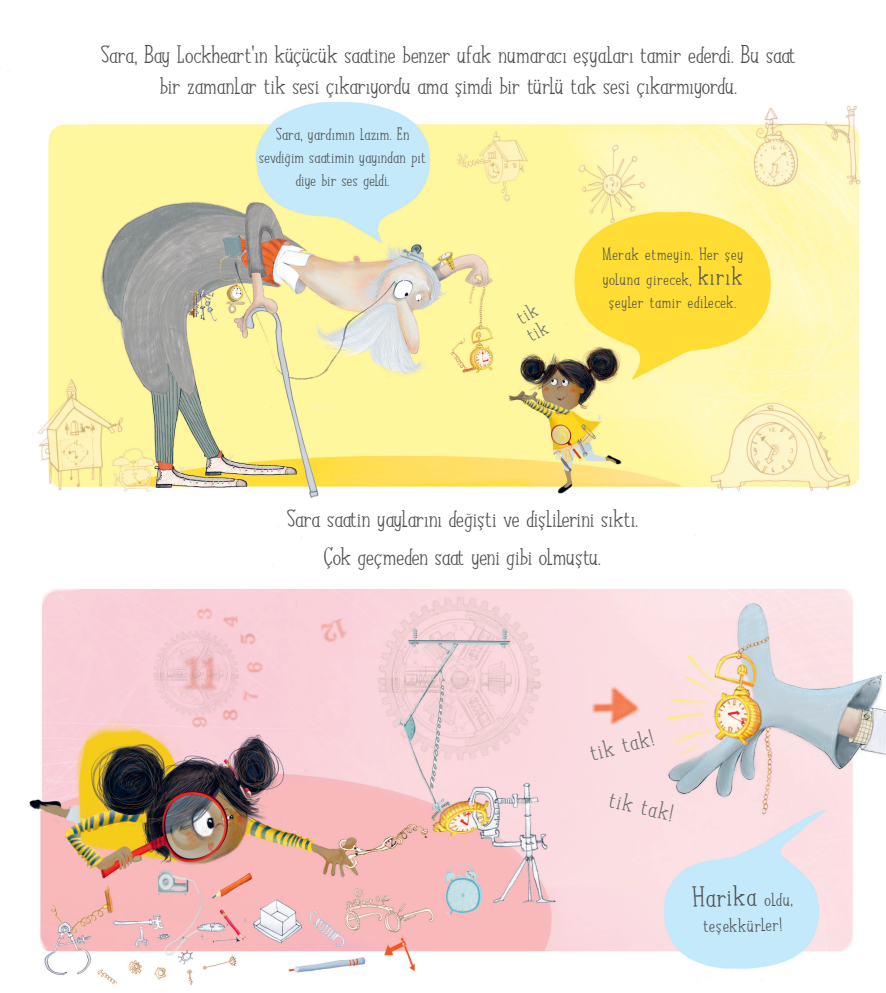
<style>
.page{position:relative;width:886px;height:993px;background:#fff}
.page>*{position:absolute;margin:0;border:0;box-sizing:border-box;transform-origin:0 0}
.t1{font:30.62px "Nuuk DEMO";color:#4b4c4d}
.t2{font:26.25px/31.5px "Nuuk DEMO";letter-spacing:-.005em;color:#4b4c4d;text-align:center}
.t3{font:26px "Nuuk DEMO";color:#6c6d70}
.t4{font:20.38px "Nuuk DEMO";color:#4b4c4d}
.t5{font:18.38px/23px "Nuuk DEMO";letter-spacing:.025em;color:#4b4c4d;text-align:center}
.s1{font-size:27.5px}
.s2{font-size:20.38px}
</style>
<div class="page">
<img style="left:8px;top:70px;width:878px;height:915px">
<svg style="left:516px;top:301px;width:33px;height:41px"></svg>
<p class="t2" style="left:101px;top:39px;width:696px">Sara, Bay Lockheart’ın küçücük saatine benzer ufak numaracı eşyaları tamir ederdi. Bu saat bir zamanlar tik sesi çıkarıyordu ama şimdi bir türlü tak sesi çıkarmıyordu.</p>
<p class="t5" style="left:259px;top:122px;width:168px">Sara, yardımın lazım. En sevdiğim saatimin yayından pıt diye bir ses geldi.</p>
<p class="t5" style="left:602px;top:241px;width:143px;line-height:25.2px;text-align:left">Merak etmeyin. Her şey yoluna girecek, <span class="s1">kırık</span></p>
<p class="t5" style="left:609px;top:290px;width:129px">şeyler tamir edilecek.</p>
<p class="t2" style="left:287px;top:500px;width:353px;line-height:37.5px">Sara saatin yaylarını değişti ve dişlilerini sıktı.<br>Çok geçmeden saat yeni gibi olmuştu.</p>
<p class="t3" style="left:587px;top:739px;width:66px;rotate:-14deg">tik tak!</p>
<p class="t3" style="left:613px;top:785px;width:66px;rotate:13deg">tik tak!</p>
<p class="t1" style="left:691px;top:880px;width:102px;rotate:-1deg">Harika <span class="s2">oldu,</span></p>
<p class="t4" style="left:703px;top:914px;width:80px;rotate:-1deg">teşekkürler!</p>
</div>
